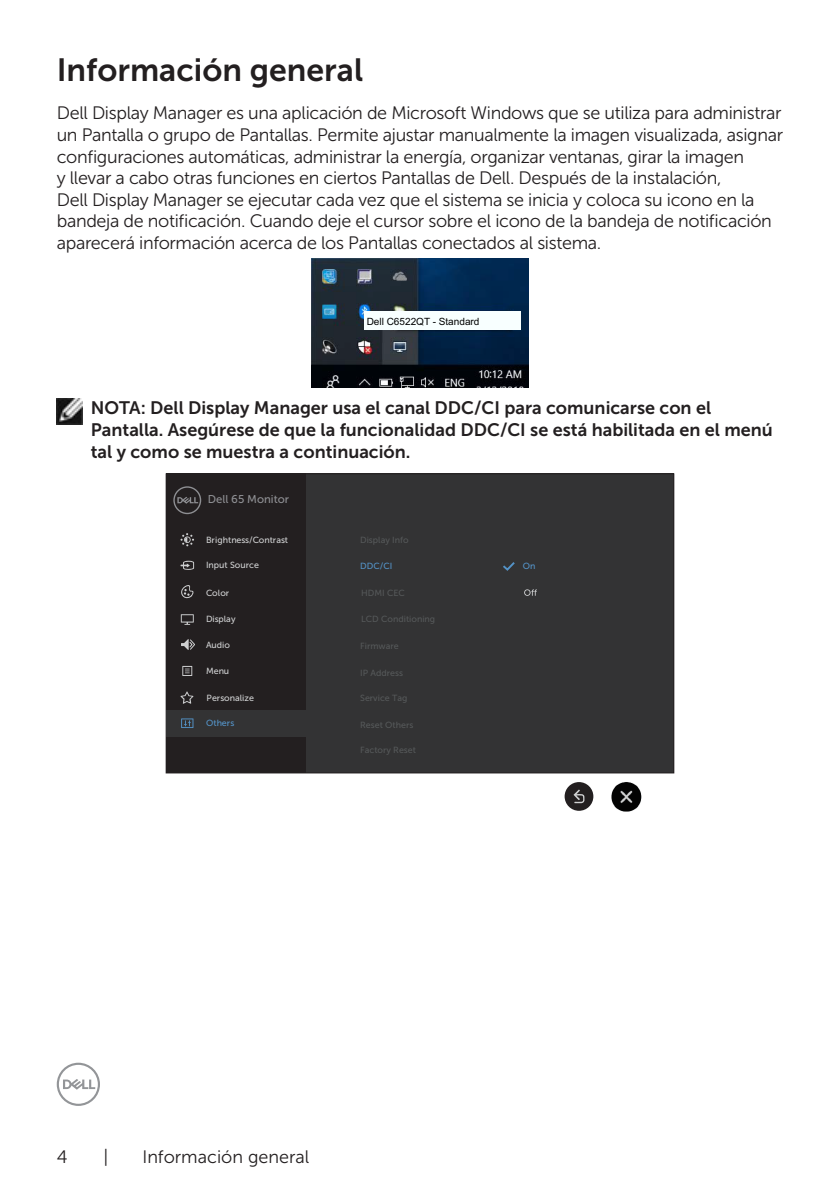
<style>
.page{position:relative;width:840px;height:1191px;background:#fff}
.page>*{position:absolute;margin:0;border:0;box-sizing:border-box;transform-origin:0 0}
.Head1{font:32px "Museo Sans For Dell 700";color:#231f20}
.Paragraph{font:18px/21.6px "Museo Sans For Dell 300";letter-spacing:-.02em;color:#231f20}
.Paragraph-2{font:18px/21.6px "Museo Sans For Dell 700";color:#231f20}
.Page_No_L{font:18px "Museo Sans For Dell 300";color:#231f20}
.t1{font:11.2px "Museo Sans For Dell 500";color:#8e8f93}
.t2{font:10px "Arial";color:#000}
.t3{font:8.8px "Museo Sans For Dell 500";color:#555859}
.t4{font:8.8px "Museo Sans For Dell 500";color:#cfd0d1}
.t5{font:8.8px "Museo Sans For Dell 500";color:#5493c7}
</style>
<div class="page">
<svg style="left:57px;top:1062px;width:43px;height:44px"></svg>
<img style="left:311px;top:258px;width:217px;height:129px">
<div style="left:364px;top:311px;width:156px;height:18px;background:#f8ffff"></div>
<img style="left:57px;top:399px;width:25px;height:25px">
<div style="left:166px;top:474px;width:507px;height:299px;background:#333334"></div>
<div style="left:166px;top:474px;width:139px;height:299px;background:#231f20"></div>
<svg style="left:180px;top:533px;width:14px;height:13px"></svg>
<svg style="left:173px;top:486px;width:28px;height:28px"></svg>
<div style="left:166px;top:710px;width:139px;height:27px;background:#333334"></div>
<svg style="left:180px;top:561px;width:14px;height:9px"></svg>
<svg style="left:181px;top:585px;width:13px;height:13px"></svg>
<svg style="left:181px;top:614px;width:13px;height:11px"></svg>
<svg style="left:181px;top:718px;width:12px;height:10px"></svg>
<svg style="left:181px;top:639px;width:14px;height:11px"></svg>
<svg style="left:182px;top:666px;width:10px;height:10px"></svg>
<svg style="left:180px;top:691px;width:14px;height:13px"></svg>
<svg style="left:524px;top:589px;width:12px;height:7px"></svg>
<svg style="left:503px;top:562px;width:12px;height:9px"></svg>
<img style="left:611px;top:782px;width:30px;height:29px">
<div style="left:564px;top:782px;width:29px;height:29px;background:#231f20;border-radius:50%"></div>
<svg style="left:573px;top:789px;width:11px;height:14px"></svg>
<p class="Head1" style="left:57px;top:52px;width:308px">Información general</p>
<p class="Paragraph" style="left:57px;top:102px;width:727px">Dell Display Manager es una aplicación de Microsoft Windows que se utiliza para administrar un Pantalla o grupo de Pantallas. Permite ajustar manualmente la imagen visualizada, asignar configuraciones automáticas, administrar la energía, organizar ventanas, girar la imagen<br>y llevar a cabo otras funciones en ciertos Pantallas de Dell. Después de la instalación,<br>Dell Display Manager se ejecutar cada vez que el sistema se inicia y coloca su icono en la bandeja de notificación. Cuando deje el cursor sobre el icono de la bandeja de notificación aparecerá información acerca de los Pantallas conectados al sistema.</p>
<p class="t2" style="left:366px;top:315px;width:114px">Dell C6522QT - Standard</p>
<p class="Paragraph-2" style="left:91px;top:397px;width:683px">NOTA: Dell Display Manager usa el canal DDC/CI para comunicarse con el<br>Pantalla. Asegúrese de que la funcionalidad DDC/CI se está habilitada en el menú tal y como se muestra a continuación.</p>
<p class="t1" style="left:207px;top:493px;width:83px">Dell 65 Monitor</p>
<p class="t4" style="left:206px;top:535px;width:84px">Brightness/Contrast</p>
<p class="t3" style="left:360px;top:535px;width:50px">Display Info</p>
<p class="t4" style="left:206px;top:560px;width:54px">Input Source</p>
<p class="t5" style="left:360px;top:561px;width:34px">DDC/CI</p>
<p class="t5" style="left:522px;top:561px;width:14px">On</p>
<p class="t4" style="left:206px;top:588px;width:25px">Color</p>
<p class="t4" style="left:206px;top:614px;width:31px">Display</p>
<p class="t3" style="left:361px;top:588px;width:45px">HDMI CEC</p>
<p class="t3" style="left:361px;top:614px;width:76px">LCD Conditioning</p>
<p class="t4" style="left:206px;top:640px;width:26px">Audio</p>
<p class="t4" style="left:206px;top:666px;width:25px">Menu</p>
<p class="t4" style="left:206px;top:693px;width:49px">Personalize</p>
<p class="t3" style="left:360px;top:641px;width:40px">Firmware</p>
<p class="t3" style="left:360px;top:668px;width:44px">IP Address</p>
<p class="t3" style="left:360px;top:693px;width:49px">Service Tag</p>
<p class="t5" style="left:206px;top:718px;width:30px">Others</p>
<p class="t3" style="left:360px;top:720px;width:55px">Reset Others</p>
<p class="t3" style="left:360px;top:745px;width:57px">Factory Reset</p>
<p class="Page_No_L" style="left:57px;top:1146px;width:12px">4</p>
<p class="Page_No_L" style="left:103px;top:1146px;width:6px">|</p>
<p class="Page_No_L" style="left:142px;top:1146px;width:168px">Información general</p>
</div>
